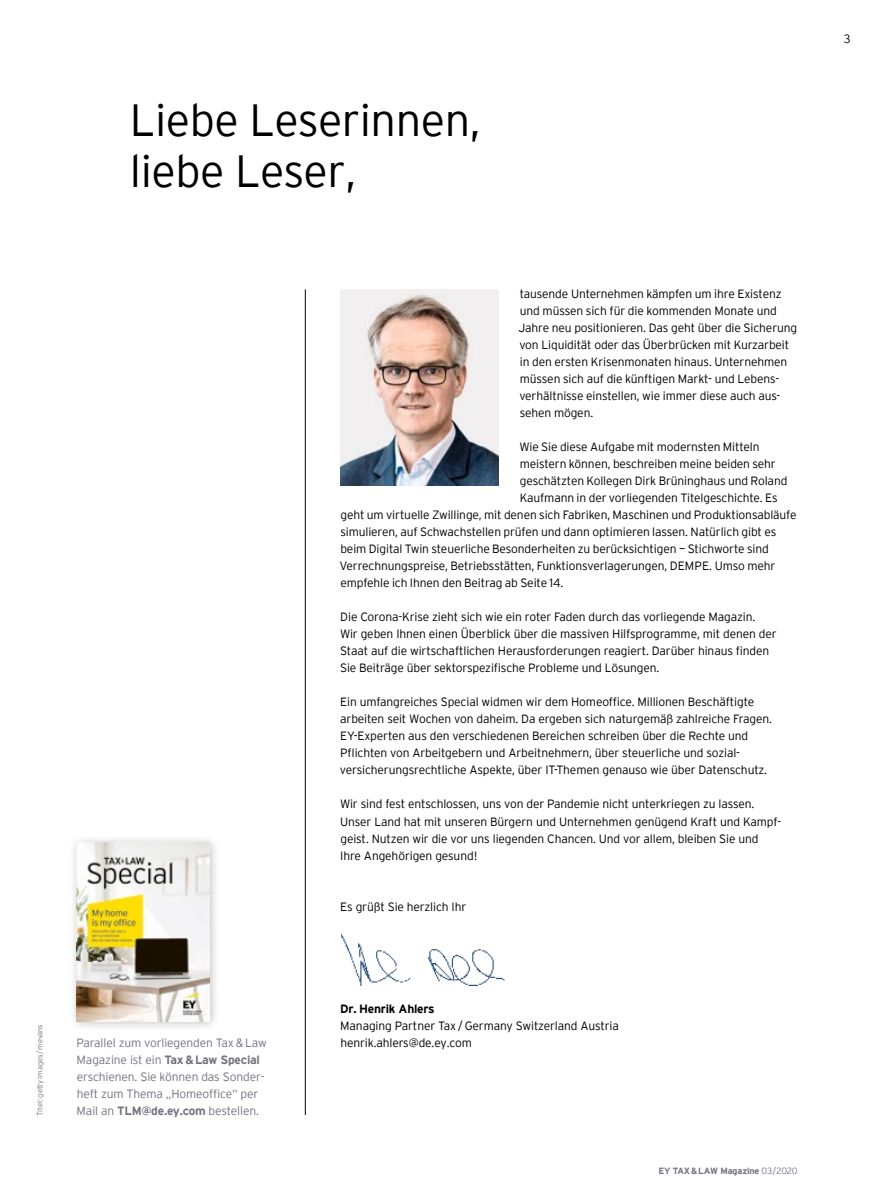
<style>
.page{position:relative;width:893px;height:1200px;background:#fff}
.page>*{position:absolute;margin:0;border:0;box-sizing:border-box;transform-origin:0 0}
.t1{font:300 45px/51px "EY Interstate";letter-spacing:-.01em;color:#000}
.t2{font:300 12px/17px "EY Interstate";letter-spacing:-.01em;color:#000}
.t3{font:300 12px/17px "EY Interstate";letter-spacing:-.01em;color:#747480}
.t4{font:700 12px "EY Interstate";letter-spacing:-.02em;color:#000}
.t5{font:700 9px "EY Interstate";letter-spacing:-.02em;color:#747480}
.t6{font:300 7.5px "EY Interstate";letter-spacing:-.01em;color:#747480}
.s1{font-weight:700}
.s2{font-weight:300}
</style>
<div class="page">
<hr style="left:305px;top:289px;width:1px;height:825px;background:#000">
<img style="left:340px;top:289px;width:158px;height:196px">
<div style="left:68px;top:835px;width:152px;height:196px;background:#000;opacity:.25"></div>
<img style="left:77px;top:842px;width:133px;height:178px">
<img style="left:341px;top:934px;width:163px;height:50px">
<h1 class="t1" style="left:130px;top:92px;width:353px">Liebe Leserinnen, liebe Leser,</h1>
<p class="t6" style="left:35px;top:1115px;width:93px;rotate:-90deg">Titel: getty images / mevans</p>
<p class="t3" style="left:77px;top:1033px;width:192px">Parallel zum vorliegenden Tax &amp; Law Magazine ist ein <span class="s1">Tax&amp;Law Special </span>erschienen. Sie können das Sonder&shy;heft zum Thema „Homeoffice“ per Mail an <span class="s1">TLM@de.ey.com</span> bestellen.</p>
<p class="t2" style="left:518px;top:284px;width:280px">tausende Unternehmen kämpfen um ihre Existenz und müssen sich für die kommenden Monate und Jahre neu positionieren. Das geht über die Sicherung von Liquidität oder das Überbrücken mit Kurzarbeit in den ersten Krisenmonaten hinaus. Unternehmen müssen sich auf die künftigen Markt- und Lebens&shy;verhältnisse einstellen, wie immer diese auch aus&shy;sehen mögen.</p>
<p class="t2" style="left:519px;top:437px;width:242px">Wie Sie diese Aufgabe mit modernsten Mitteln</p>
<p class="t2" style="left:520px;top:454px;width:257px">meistern können, beschreiben meine beiden sehr</p>
<p class="t2" style="left:520px;top:471px;width:269px">geschätzten Kollegen Dirk Brüninghaus und Roland</p>
<p class="t2" style="left:520px;top:488px;width:259px">Kaufmann in der vorliegenden Titelgeschichte. Es</p>
<p class="t2" style="left:340px;top:505px;width:458px">geht um virtuelle Zwillinge, mit denen sich Fabriken, Maschinen und Produktionsabläufe</p>
<p class="t2" style="left:340px;top:522px;width:437px">simulieren, auf Schwachstellen prüfen und dann optimieren lassen. Natürlich gibt es</p>
<p class="t2" style="left:340px;top:539px;width:430px">beim Digital Twin steuerliche Besonderheiten zu berücksichtigen – Stichworte sind</p>
<p class="t2" style="left:339px;top:556px;width:437px">Verrechnungspreise, Betriebsstätten, Funktionsverlagerungen, DEMPE. Umso mehr</p>
<p class="t2" style="left:340px;top:573px;width:224px">empfehle ich Ihnen den Beitrag ab Seite 14.</p>
<p class="t2" style="left:340px;top:607px;width:438px">Die Corona-Krise zieht sich wie ein roter Faden durch das vorliegende Magazin.<br>Wir geben Ihnen einen Überblick über die massiven Hilfsprogramme, mit denen der Staat auf die wirtschaftlichen Herausforderungen reagiert. Darüber hinaus finden Sie -Beiträge über sektorspezifische Probleme und Lösungen.</p>
<p class="t2" style="left:340px;top:692px;width:434px">Ein umfangreiches Special widmen wir dem Homeoffice. Millionen Beschäftigte arbeiten seit Wochen von daheim. Da ergeben sich naturgemäß zahlreiche Fragen.<br>EY-Experten aus den verschiedenen Bereichen schreiben über die Rechte und Pflichten von Arbeitgebern und Arbeitnehmern, über steuerliche und sozial&shy;versicherungsrechtliche Aspekte, über IT-Themen genauso wie über Datenschutz.</p>
<p class="t2" style="left:340px;top:794px;width:443px">Wir sind fest entschlossen, uns von der Pandemie nicht unterkriegen zu lassen.<br>Unser Land hat mit unseren Bürgern und Unternehmen genügend Kraft und Kampf&shy;geist. Nutzen wir die vor uns liegenden Chancen. Und vor allem, bleiben Sie und Ihre Angehörigen gesund!</p>
<p class="t2" style="left:340px;top:896px;width:128px">Es grüßt Sie herzlich Ihr</p>
<p class="t4" style="left:340px;top:999px;width:96px">Dr. Henrik Ahlers</p>
<p class="t2" style="left:340px;top:1016px;width:280px">Managing Partner Tax / Germany Switzerland Austria henrik.ahlers@de.ey.com</p>
<p class="t5" style="left:659px;top:1164px;width:141px">EY TAX&amp;LAW Magazine <span class="s2">03/2020</span></p>
<p class="t2" style="left:844px;top:29px;width:8px">3</p>
</div>
